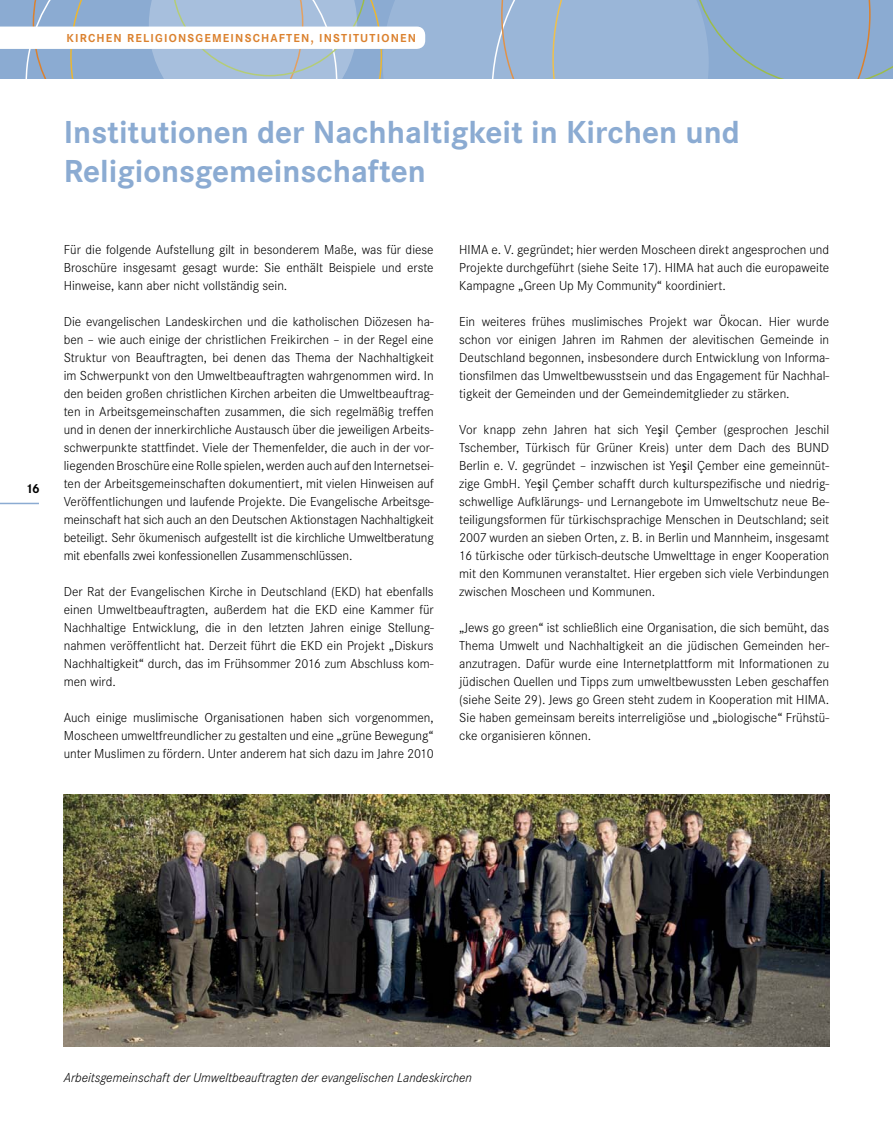
<style>
.page{position:relative;width:893px;height:1136px;background:#fff}
.page>*{position:absolute;margin:0;border:0;box-sizing:border-box;transform-origin:0 0}
.t1{font:700 33px/39px "Corporate S";color:#8babd2}
.t2{font:300 13.5px/18px "Corporate S";color:#000;text-align:justify}
.t3{font:italic 300 13.5px "Corporate S";color:#000}
.t4{font:700 13.5px "Corporate S";color:#000}
.t5{font:700 12px "Corporate S";letter-spacing:.1em;color:#db812e}
.s1{font-family:"Bundes Sans";font-weight:400}
</style>
<div class="page">
<hr style="left:0;top:502px;width:39px;height:2px;background:#8babd2">
<svg style="left:0;top:0;width:893px;height:79px;background:#a5bdd9"></svg>
<img style="left:64px;top:794px;width:765px;height:252px">
<h2 class="t5" style="left:67px;top:31px;width:351px">KIRCHEN RELIGIONSGEMEINSCHAFTEN, INSTITUTIONEN</h2>
<p class="t4" style="left:25px;top:480px;width:16px">16</p>
<h3 class="t1" style="left:64px;top:113px;width:678px">Institutionen der Nachhaltigkeit in Kirchen und<br>Religionsgemeinschaften</h3>
<p class="t2" style="left:64px;top:240px;width:371px">Für die folgende Aufstellung gilt in besonderem Maße, was für diese Broschüre insgesamt gesagt wurde: Sie enthält Beispiele und erste Hinweise, kann aber nicht vollständig sein.</p>
<p class="t2" style="left:64px;top:312px;width:371px">Die evangelischen Landeskirchen und die katholischen Diözesen ha&shy;ben – wie auch einige der christlichen Freikirchen – in der Regel eine Struktur von Beauftragten, bei denen das Thema der Nachhaltigkeit im Schwerpunkt von den Umweltbeauftragten wahrgenommen wird. In den beiden großen christlichen Kirchen arbeiten die Umweltbeauftrag&shy;ten in Arbeitsgemeinschaften zusammen, die sich regelmäßig treffen und in denen der innerkirchliche Austausch über die jeweiligen Arbeits&shy;schwerpunkte stattfindet. Viele der Themenfelder, die auch in der vor&shy;liegenden Broschüre eine Rolle spielen, werden auch auf den Internetsei&shy;ten der Arbeitsgemeinschaften dokumentiert, mit vielen Hinweisen auf Veröffentlichungen und laufende Projekte. Die Evangelische Arbeitsge&shy;meinschaft hat sich auch an den Deutschen Aktionstagen Nachhaltigkeit beteiligt. Sehr ökumenisch aufgestellt ist die kirchliche Umweltberatung mit ebenfalls zwei konfessionellen Zusammenschlüssen.</p>
<p class="t2" style="left:64px;top:582px;width:371px">Der Rat der Evangelischen Kirche in Deutschland (EKD) hat ebenfalls einen Umweltbeauftragten, außerdem hat die EKD eine Kammer für Nachhaltige Entwicklung, die in den letzten Jahren einige Stellung&shy;nahmen veröffentlicht hat. Derzeit führt die EKD ein Projekt „Diskurs Nachhaltigkeit“ durch, das im Frühsommer 2016 zum Abschluss kom&shy;men wird.</p>
<p class="t2" style="left:64px;top:708px;width:371px">Auch einige muslimische Organisationen haben sich vorgenommen, Moscheen umweltfreundlicher zu gestalten und eine „grüne Bewegung“ unter Muslimen zu fördern. Unter anderem hat sich dazu im Jahre 2010</p>
<p class="t2" style="left:459px;top:240px;width:371px">HIMA e. V. gegründet; hier werden Moscheen direkt angesprochen und Projekte durchgeführt (siehe Seite 17). HIMA hat auch die europaweite Kampagne „Green Up My Community“ koordiniert.</p>
<p class="t2" style="left:459px;top:312px;width:371px">Ein weiteres frühes muslimisches Projekt war Ökocan. Hier wurde schon vor einigen Jahren im Rahmen der alevitischen Gemeinde in Deutschland begonnen, insbesondere durch Entwicklung von Informa&shy;tionsfilmen das Umweltbewusstsein und das Engagement für Nachhal&shy;tigkeit der Gemeinden und der Gemeindemitglieder zu stärken.</p>
<p class="t2" style="left:459px;top:420px;width:371px">Vor knapp zehn Jahren hat sich Ye<span class="s1">ş</span>il Çember (gesprochen Jeschil Tschember, Türkisch für Grüner Kreis) unter dem Dach des BUND Berlin e. V. gegründet – inzwischen ist Ye<span class="s1">ş</span>il Çember eine gemeinnüt&shy;zige GmbH. Ye<span class="s1">ş</span>il Çember schafft durch kulturspezifische und niedrig&shy;schwellige Aufklärungs- und Lernangebote im Umweltschutz neue Be&shy;teiligungsformen für türkischsprachige Menschen in Deutschland; seit 2007 wurden an sieben Orten, z. B. in Berlin und Mannheim, insgesamt 16 türkische oder türkisch-deutsche Umwelttage in enger Kooperation mit den Kommunen veranstaltet. Hier ergeben sich viele Verbindungen zwischen Moscheen und Kommunen.</p>
<p class="t2" style="left:459px;top:618px;width:371px">„Jews go green“ ist schließlich eine Organisation, die sich bemüht, das Thema Umwelt und Nachhaltigkeit an die jüdischen Gemeinden her&shy;anzutragen. Dafür wurde eine Internetplattform mit Informationen zu jüdischen Quellen und Tipps zum umweltbewussten Leben geschaffen (siehe Seite 29). Jews go Green steht zudem in Kooperation mit HIMA.<br>Sie haben gemeinsam bereits interreligiöse und „biologische“ Frühstü&shy;cke organisieren können.</p>
<p class="t3" style="left:64px;top:1070px;width:410px">Arbeitsgemeinschaft der Umweltbeauftragten der evangelischen Landeskirchen</p>
</div>
